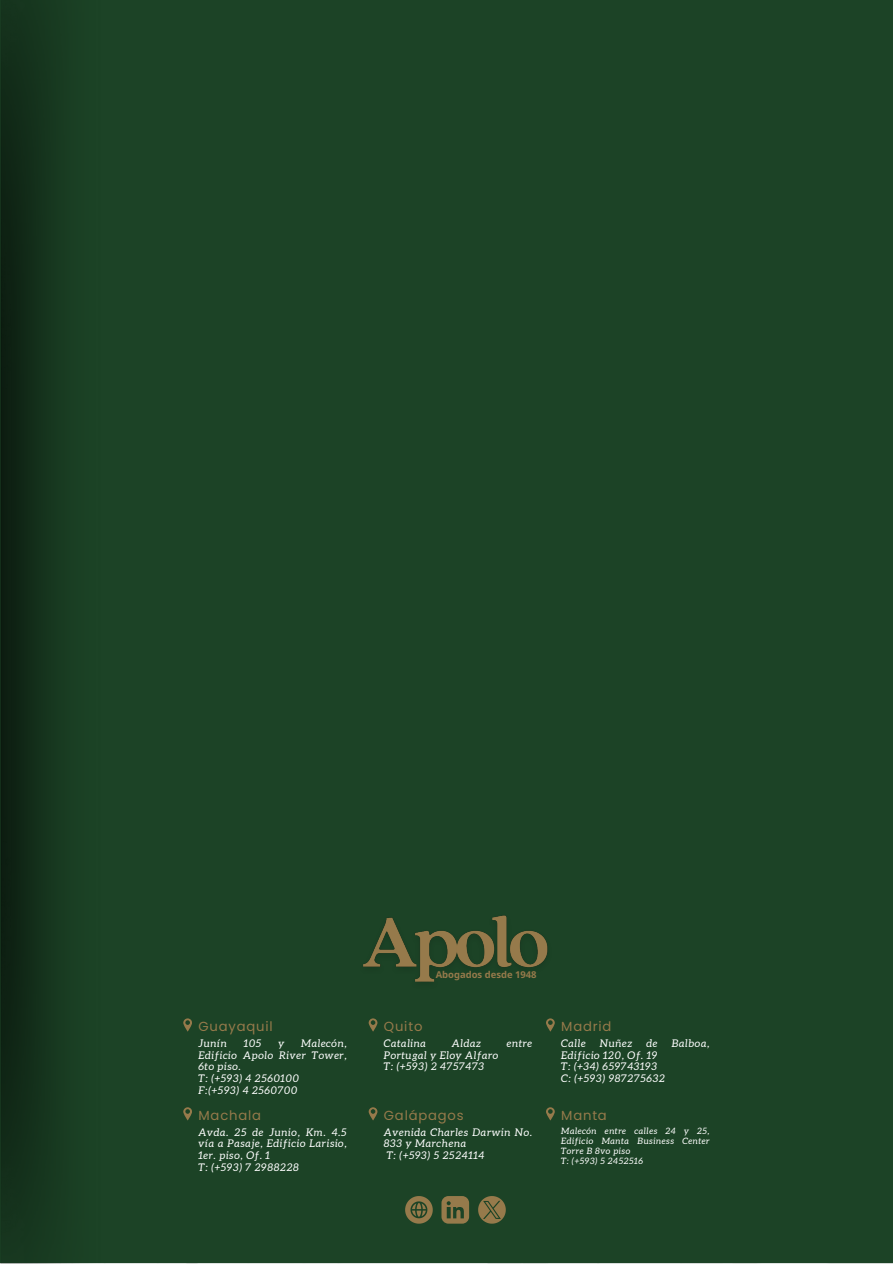
<style>
.page{position:relative;width:893px;height:1264px;background:#fff}
.page>*{position:absolute;margin:0;border:0;box-sizing:border-box;transform-origin:0 0}
.t1{font:13.2px "Poppins";letter-spacing:.065em;color:#967a4b}
.t2{font:italic 10.5px/11.9px "Aleo";letter-spacing:.065em;color:#fff;text-align:justify}
.t3{font:700 9.45px "Noto Sans";color:#967a4b}
.t4{font:italic 8.7px/9.9px "Aleo";letter-spacing:.065em;color:#fff;text-align:justify}
</style>
<div class="page">
<div style="left:0;top:0;width:892px;height:1263px;background:#1c4326"></div>
<img style="left:0;top:0;width:56px;height:1263px">
<svg style="left:183px;top:1018px;width:9px;height:13px"></svg>
<svg style="left:368px;top:1018px;width:9px;height:13px"></svg>
<svg style="left:183px;top:1107px;width:9px;height:13px"></svg>
<svg style="left:546px;top:1107px;width:8px;height:13px"></svg>
<svg style="left:368px;top:1107px;width:9px;height:13px"></svg>
<svg style="left:546px;top:1018px;width:8px;height:13px"></svg>
<svg style="left:441px;top:1196px;width:28px;height:27px"></svg>
<svg style="left:478px;top:1196px;width:27px;height:27px"></svg>
<svg style="left:405px;top:1196px;width:27px;height:27px"></svg>
<img style="left:363px;top:915px;width:185px;height:67px">
<p class="t1" style="left:198px;top:1016px;width:76px">Guayaquil</p>
<p class="t2" style="left:198px;top:1037px;width:30px">Junín</p>
<p class="t2" style="left:244px;top:1037px;width:19px">105</p>
<p class="t2" style="left:278px;top:1037px;width:7px">y</p>
<p class="t2" style="left:198px;top:1037px;width:150px;text-indent:103px">Malecón, Edificio Apolo River Tower, 6to piso.</p>
<p class="t2" style="left:198px;top:1072px;width:102px">T: (+593) 4 2560100</p>
<p class="t2" style="left:198px;top:1084px;width:100px">F:(+593) 4 2560700</p>
<p class="t1" style="left:198px;top:1105px;width:64px">Machala</p>
<p class="t2" style="left:198px;top:1125px;width:150px">Avda. 25 de Junio, Km. 4.5 vía a Pasaje, Edificio Larisio, 1er. piso, Of. 1</p>
<p class="t2" style="left:198px;top:1161px;width:102px">T: (+593) 7 2988228</p>
<p class="t3" style="left:435px;top:967px;width:102px">Abogados desde 1948</p>
<p class="t1" style="left:384px;top:1016px;width:40px">Quito</p>
<p class="t2" style="left:384px;top:1037px;width:44px">Catalina</p>
<p class="t2" style="left:451px;top:1037px;width:31px">Aldaz</p>
<p class="t2" style="left:506px;top:1037px;width:27px">entre</p>
<p class="t2" style="left:384px;top:1048px;width:116px">Portugal y Eloy Alfaro</p>
<p class="t2" style="left:384px;top:1060px;width:102px">T: (+593) 2 4757473</p>
<p class="t1" style="left:384px;top:1105px;width:81px">Galápagos</p>
<p class="t2" style="left:384px;top:1125px;width:150px">Avenida Charles Darwin No.<br>833 y Marchena</p>
<p class="t2" style="left:386px;top:1149px;width:99px">T: (+593) 5 2524114</p>
<p class="t1" style="left:561px;top:1016px;width:52px">Madrid</p>
<p class="t2" style="left:561px;top:1037px;width:26px">Calle</p>
<p class="t2" style="left:600px;top:1037px;width:34px">Nuñez</p>
<p class="t2" style="left:646px;top:1037px;width:12px">de</p>
<p class="t2" style="left:671px;top:1037px;width:39px">Balboa,</p>
<p class="t2" style="left:561px;top:1048px;width:98px">Edificio 120, Of. 19</p>
<p class="t2" style="left:561px;top:1060px;width:97px">T: (+34) 659743193</p>
<p class="t2" style="left:561px;top:1072px;width:105px">C: (+593) 987275632</p>
<p class="t1" style="left:561px;top:1105px;width:47px">Manta</p>
<p class="t4" style="left:561px;top:1126px;width:150px">Malecón entre calles 24 y 25, Edificio Manta Business Center Torre B 8vo piso</p>
<p class="t4" style="left:561px;top:1155px;width:83px">T: (+593) 5 2452516</p>
</div>
